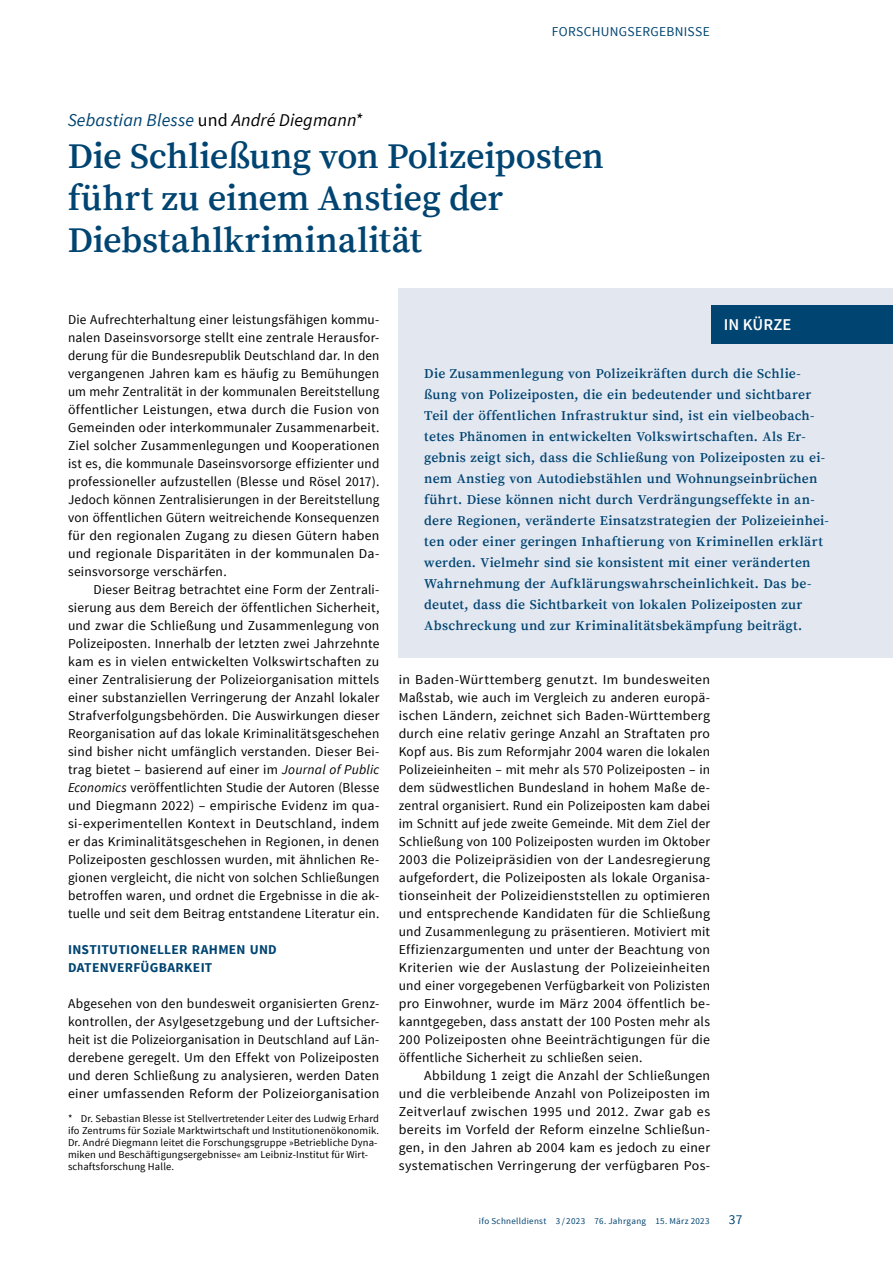
<style>
.page{position:relative;width:893px;height:1263px;background:#fff}
.page>*{position:absolute;margin:0;border:0;box-sizing:border-box;transform-origin:0 0}
.t1{font:600 36px/42px "Source Serif Pro";letter-spacing:-.005em;color:#004471}
.t2{font:italic 18px "Source Sans Pro";letter-spacing:.01em;color:#004471}
.t3{font:600 16.5px "Source Sans Pro";color:#fff}
.t4{font:13.5px/18px "Source Sans Pro";letter-spacing:.02em;color:#000;text-align:justify}
.t5{font:600 13.5px/21px "Source Serif Pro";letter-spacing:.015em;color:#004471}
.t6{font:700 13.5px/18px "Source Sans Pro";letter-spacing:.02em;color:#004471}
.t7{font:13.5px "Source Sans Pro";letter-spacing:.02em;color:#004471}
.t8{font:10.5px/12px "Source Sans Pro";letter-spacing:.015em;color:#000}
.t9{font:9px "Source Sans Pro";letter-spacing:.035em;color:#004471}
.s1{font-style:normal;color:#000}
.s2{color:#000}
.s3{font-style:italic}
</style>
<div class="page">
<div style="left:399px;top:288px;width:494px;height:370px;background:#e3e7f0"></div>
<div style="left:711px;top:305px;width:182px;height:38px;background:#004471"></div>
<p class="t7" style="left:552px;top:23px;width:159px">FORSCHUNGSERGEBNISSE</p>
<h2 class="t2" style="left:68px;top:109px;width:296px">Sebastian Blesse <span class="s1">und</span> <span class="s2">André Diegmann*</span></h2>
<h1 class="t1" style="left:68px;top:136px;width:538px">Die Schließung von Polizeiposten führt zu einem Anstieg der<br>Diebstahlkriminalität</h1>
<p class="t4" style="left:68px;top:311px;width:313px">Die Aufrechterhaltung einer leistungsfähigen kommu&shy;nalen Daseinsvorsorge stellt eine zentrale Herausfor&shy;derung für die Bundesrepublik Deutschland dar. In den vergangenen Jahren kam es häufig zu Bemühungen um mehr Zentralität in der kommunalen Bereitstellung öffentlicher Leistungen, etwa durch die Fusion von Gemeinden oder interkommunaler Zusammenarbeit.<br>Ziel solcher Zusammenlegungen und Kooperationen ist es, die kommunale Daseinsvorsorge effizienter und professioneller aufzustellen (Blesse und Rösel 2017).<br>Jedoch können Zentralisierungen in der Bereitstellung von öffentlichen Gütern weitreichende Konsequenzen für den regionalen Zugang zu diesen Gütern haben und regionale Disparitäten in der kommunalen Da&shy;seinsvorsorge verschärfen.</p>
<p class="t4" style="left:68px;top:581px;width:313px;text-indent:26px">Dieser Beitrag betrachtet eine Form der Zentrali&shy;sierung aus dem Bereich der öffentlichen Sicherheit, und zwar die Schließung und Zusammenlegung von Polizeiposten. Innerhalb der letzten zwei Jahrzehnte kam es in vielen entwickelten Volkswirtschaften zu einer Zentralisierung der Polizeiorganisation mittels einer substanziellen Verringerung der Anzahl lokaler Strafverfolgungsbehörden. Die Auswirkungen dieser Reorganisation auf das lokale Kriminalitätsgeschehen sind bisher nicht umfänglich verstanden. Dieser Bei&shy;trag bietet – basierend auf einer im <span class="s3">Journal of Public Economics</span> veröffentlichten Studie der Autoren (Blesse und Diegmann 2022) – empirische Evidenz im qua&shy;si-experimentellen Kontext in Deutschland, indem er das Kriminalitätsgeschehen in Regionen, in denen Polizeiposten geschlossen wurden, mit ähnlichen Re&shy;gionen vergleicht, die nicht von solchen Schließungen betroffen waren, und ordnet die Ergebnisse in die ak&shy;tuelle und seit dem Beitrag entstandene Literatur ein.</p>
<p class="t6" style="left:68px;top:941px;width:210px">INSTITUTIONELLER RAHMEN UND<br>DATENVERFÜGBARKEIT</p>
<p class="t4" style="left:68px;top:995px;width:313px">Abgesehen von den bundesweit organisierten Grenz&shy;kontrollen, der Asylgesetzgebung und der Luftsicher&shy;heit ist die Polizeiorganisation in Deutschland auf Län&shy;derebene geregelt. Um den Effekt von Polizeiposten und deren Schließung zu analysieren, werden Daten einer umfassenden Reform der Polizeiorganisation</p>
<p class="t8" style="left:68px;top:1113px;width:313px">* Dr. Sebastian Blesse ist Stellvertretender Leiter des Ludwig Erhard ifo Zentrums für Soziale Marktwirtschaft und Institutionenökonomik.<br>Dr. André Diegmann leitet die Forschungsgruppe »Betriebliche Dyna&shy;miken und Beschäftigungsergebnisse« am Leibniz-Institut für Wirt&shy;schaftsforschung Halle.</p>
<p class="t3" style="left:724px;top:314px;width:69px">IN KÜRZE</p>
<p class="t5" style="left:424px;top:364px;width:406px">Die Zusammenlegung von Polizeikräften durch die Schlie&shy;ßung von Polizeiposten, die ein bedeutender und sichtbarer Teil der öffentlichen Infrastruktur sind, ist ein vielbeobach&shy;tetes Phänomen in entwickelten Volkswirtschaften. Als Er&shy;gebnis zeigt sich, dass die Schließung von Polizeiposten zu ei&shy;nem Anstieg von Autodiebstählen und Wohnungseinbrüchen führt. Diese können nicht durch Verdrängungseffekte in an&shy;dere Regionen, veränderte Einsatzstrategien der Polizeieinhei&shy;ten oder einer geringen Inhaftierung von Kriminellen erklärt werden. Vielmehr sind sie konsistent mit einer veränderten Wahrnehmung der Aufklärungswahrscheinlichkeit. Das be&shy;deutet, dass die Sichtbarkeit von lokalen Polizeiposten zur Abschreckung und zur Kriminalitätsbekämpfung beiträgt.</p>
<p class="t4" style="left:399px;top:671px;width:313px">in Baden-Württemberg genutzt. Im bundesweiten Maßstab, wie auch im Vergleich zu anderen europä&shy;ischen Ländern, zeichnet sich Baden-Württemberg durch eine relativ geringe Anzahl an Straftaten pro Kopf aus. Bis zum Reformjahr 2004 waren die lokalen Polizeieinheiten – mit mehr als 570 Polizeiposten – in dem südwestlichen Bundesland in hohem Maße de&shy;zentral organisiert. Rund ein Polizeiposten kam dabei im Schnitt auf jede zweite Gemeinde. Mit dem Ziel der Schließung von 100 Polizeiposten wurden im Oktober 2003 die Polizeipräsidien von der Landesregierung aufgefordert, die Polizeiposten als lokale Organisa&shy;tionseinheit der Polizeidienststellen zu optimieren und entsprechende Kandidaten für die Schließung und Zusammenlegung zu präsentieren. Motiviert mit Effizienzargumenten und unter der Beachtung von Kriterien wie der Auslastung der Polizeieinheiten und einer vorgegebenen Verfügbarkeit von Polizisten pro Einwohner, wurde im März 2004 öffentlich be&shy;kanntgegeben, dass anstatt der 100 Posten mehr als 200 Polizeiposten ohne Beeinträchtigungen für die öffentliche Sicherheit zu schließen seien.</p>
<p class="t4" style="left:399px;top:1067px;width:313px;text-indent:26px">Abbildung 1 zeigt die Anzahl der Schließungen und die verbleibende Anzahl von Polizeiposten im Zeitverlauf zwischen 1995 und 2012. Zwar gab es bereits im Vorfeld der Reform einzelne Schließun&shy;gen, in den Jahren ab 2004 kam es jedoch zu einer systematischen Verringerung der verfügbaren Pos-</p>
<p class="t9" style="left:479px;top:1215px;width:232px">ifo Schnelldienst 3 / 2023 76. Jahrgang 15. März 2023</p>
<p class="t7" style="left:729px;top:1211px;width:15px">37</p>
</div>
